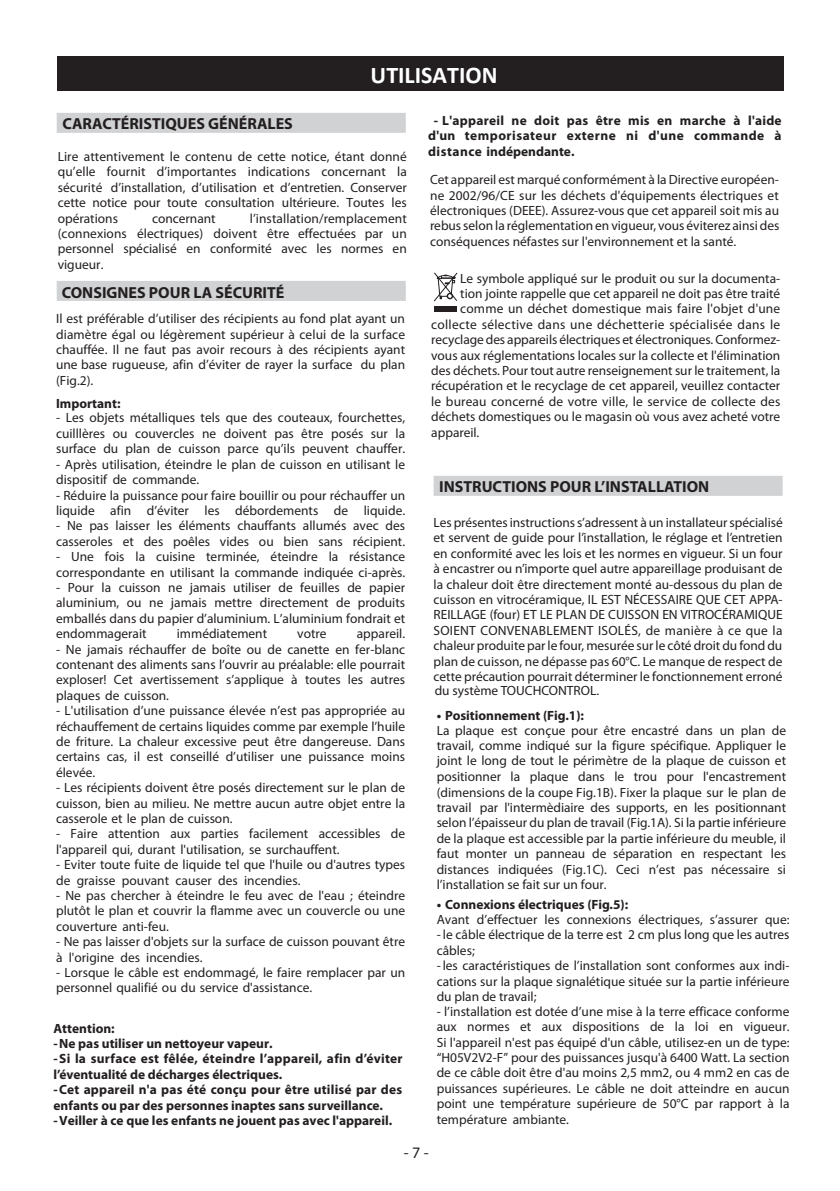
<style>
.page{position:relative;width:840px;height:1191px;background:#fff}
.page>*{position:absolute;margin:0;border:0;box-sizing:border-box;transform-origin:0 0}
.t1{font:700 24px "Calibri";color:#fff}
.t2{font:700 16px "Myriad Pro";color:#231f20}
.t3{font:16px "Myriad Pro";color:#231f20}
.t4{font:13.4px/15.4px "Myriad Pro";color:#231f20;text-align:justify}
.t5{font:700 13.4px/15.4px "Myriad Pro";color:#231f20;text-align:justify}
.t6{font:13.4px "Myriad Pro";letter-spacing:.02em;color:#231f20}
.s1{color:#fff}
</style>
<div class="page">
<div style="left:57px;top:281px;width:348px;height:20px;background:#d1d2d4"></div>
<div style="left:57px;top:57px;width:725px;height:34px;background:#231f20"></div>
<div style="left:57px;top:113px;width:348px;height:20px;background:#d1d2d4"></div>
<div style="left:433px;top:476px;width:349px;height:20px;background:#d1d2d4"></div>
<div style="left:434px;top:306px;width:22px;height:6px;background:#231f20"></div>
<svg style="left:434px;top:272px;width:23px;height:30px"></svg>
<h1 class="t1" style="left:370px;top:59px;width:128px">UTILISATION</h1>
<p class="t2" style="left:62px;top:113px;width:232px">CARACTÉRISTIQUES GÉNÉRALES</p>
<p class="t4" style="left:58px;top:149px;width:350px">Lire attentivement le contenu de cette notice, étant donné qu’elle fournit d’importantes indications concernant la sécurité d’installation, d’utilisation et d’entretien. Conserver cette notice pour toute consultation ultérieure. Toutes les opérations</p>
<p class="t4" style="left:58px;top:210px;width:350px;text-indent:192px">l’installation/remplacement (connexions électriques) doivent être effectuées par un personnel spécialisé en conformité avec les normes en vigueur.</p>
<p class="t2" style="left:62px;top:282px;width:224px">CONSIGNES POUR LA SÉCURITÉ</p>
<p class="t4" style="left:56px;top:311px;width:350px">Il est préférable d’utiliser des récipients au fond plat ayant un diamètre égal ou légèrement supérieur à celui de la surface chauffée. Il ne faut pas avoir recours à des récipients ayant une base rugueuse, afin d’éviter de rayer la surface du plan (Fig.2).</p>
<p class="t5" style="left:56px;top:395px;width:66px">Important:</p>
<p class="t4" style="left:56px;top:410px;width:350px">- Les objets métalliques tels que des couteaux, fourchettes, cuilllères ou couvercles ne doivent pas être posés sur la surface du plan de cuisson parce qu’ils peuvent chauffer.</p>
<p class="t4" style="left:56px;top:456px;width:350px">- Après utilisation, éteindre le plan de cuisson en utilisant le dispositif de commande.</p>
<p class="t4" style="left:56px;top:487px;width:350px">- Réduire la puissance pour faire bouillir ou pour réchauffer un liquide afin d’éviter les débordements de liquide.</p>
<p class="t4" style="left:56px;top:518px;width:350px">- Ne pas laisser les éléments chauffants allumés avec des casseroles et des poêles vides ou bien sans récipient.</p>
<p class="t4" style="left:56px;top:549px;width:350px">- Une fois la cuisine terminée, éteindre la résistance correspondante en utilisant la commande indiquée ci-après.</p>
<p class="t4" style="left:56px;top:579px;width:350px">- Pour la cuisson ne jamais utiliser de feuilles de papier aluminium, ou ne jamais mettre directement de produits emballés dans du papier d’aluminium. L’aluminium fondrait et endommagerait</p>
<p class="t4" style="left:152px;top:210px;width:65px">concernant</p>
<p class="t4" style="left:177px;top:626px;width:92px">immédiatement</p>
<p class="t4" style="left:297px;top:626px;width:31px">votre</p>
<p class="t4" style="left:356px;top:626px;width:50px">appareil.</p>
<p class="t4" style="left:56px;top:641px;width:350px">- Ne jamais réchauffer de boîte ou de canette en fer-blanc contenant des aliments sans l’ouvrir au préalable: elle pourrait exploser! Cet avertissement s’applique à toutes les autres plaques de cuisson. <span class="s1">.</span></p>
<p class="t4" style="left:56px;top:703px;width:350px">- L'utilisation d’une puissance élevée n’est pas appropriée au réchauffement de certains liquides comme par exemple l’huile de friture. La chaleur excessive peut être dangereuse. Dans certains cas, il est conseillé d’utiliser une puissance moins élevée.</p>
<p class="t4" style="left:56px;top:780px;width:350px">- Les récipients doivent être posés directement sur le plan de cuisson, bien au milieu. Ne mettre aucun autre objet entre la casserole et le plan de cuisson.</p>
<p class="t4" style="left:56px;top:826px;width:350px">- Faire attention aux parties facilement accessibles de l'appareil qui, durant l'utilisation, se surchauffent.</p>
<p class="t4" style="left:56px;top:857px;width:350px">- Eviter toute fuite de liquide tel que l'huile ou d'autres types de graisse pouvant causer des incendies.</p>
<p class="t4" style="left:56px;top:887px;width:350px">- Ne pas chercher à éteindre le feu avec de l'eau ; éteindre plutôt le plan et couvrir la flamme avec un couvercle ou une couverture anti-feu.</p>
<p class="t4" style="left:56px;top:934px;width:350px">- Ne pas laisser d'objets sur la surface de cuisson pouvant être à l'origine des incendies.</p>
<p class="t4" style="left:56px;top:964px;width:350px">- Lorsque le câble est endommagé, le faire remplacer par un personnel qualifié ou du service d'assistance.</p>
<p class="t5" style="left:53px;top:1019px;width:63px">Attention:</p>
<p class="t5" style="left:53px;top:1035px;width:350px;text-align:left">- Ne pas utiliser un nettoyeur vapeur.<br>-Si la surface est fêlée, éteindre l’appareil, afin d’éviter l’éventualité de décharges électriques.<br>-Cet appareil n'a pas été conçu pour être utilisé par des enfants ou par des personnes inaptes sans surveillance.</p>
<p class="t5" style="left:53px;top:1112px;width:340px">- Veiller à ce que les enfants ne jouent pas avec l'appareil.</p>
<p class="t5" style="left:428px;top:112px;width:355px;text-indent:6px">- L'appareil ne doit pas être mis en marche à l'aide d'un temporisateur externe ni d'une commande à distance indépendante.</p>
<p class="t4" style="left:430px;top:172px;width:350px">Cet appareil est marqué conformément à la Directive européen&shy;ne 2002/96/Ce sur les déchets d'équipements électriques et électroniques (Deee). Assurez-vous que cet appareil soit mis au rebus selon la réglementation en vigueur, vous éviterez ainsi des conséquences néfastes sur l'environnement et la santé.</p>
<p class="t4" style="left:460px;top:270px;width:321px">Le symbole appliqué sur le produit ou sur la documenta-</p>
<p class="t4" style="left:460px;top:286px;width:321px">tion jointe rappelle que cet appareil ne doit pas être traité</p>
<p class="t4" style="left:460px;top:301px;width:321px">comme un déchet domestique mais faire l'objet d'une</p>
<p class="t6" style="left:431px;top:316px;width:350px">collecte sélective dans une déchetterie spécialisée dans le</p>
<p class="t4" style="left:431px;top:332px;width:350px">recyclage des appareils électriques et électroniques. Conformez-</p>
<p class="t4" style="left:431px;top:347px;width:350px">vous aux réglementations locales sur la collecte et l'élimination</p>
<p class="t4" style="left:431px;top:362px;width:350px">des déchets. Pour tout autre renseignement sur le traitement, la</p>
<p class="t4" style="left:431px;top:378px;width:350px">récupération et le recyclage de cet appareil, veuillez contacter</p>
<p class="t4" style="left:431px;top:393px;width:350px">le bureau concerné de votre ville, le service de collecte des</p>
<p class="t4" style="left:431px;top:409px;width:350px">déchets domestiques ou le magasin où vous avez acheté votre</p>
<p class="t4" style="left:431px;top:424px;width:50px">appareil.</p>
<p class="t2" style="left:439px;top:476px;width:271px">INSTRUCTIONS POUR L’INSTALLATION</p>
<p class="t4" style="left:433px;top:514px;width:350px">Les présentes instructions s’adressent à un installateur spécialisé et servent de guide pour l’installation, le réglage et l’entretien en conformité avec les lois et les normes en vigueur. Si un four à encastrer ou n’importe quel autre appareillage produisant de la chaleur doit être directement monté au-dessous du plan de cuisson en vitrocéramique, IL eST NéCeSSAIRe Que CeT APPA-ReILLAGe (four) eT Le PLAN De CuISSON eN VITROCéRAMIQue SOIeNT CONVeNABLeMeNT ISOLéS, de manière à ce que la chaleur produite par le four, mesurée sur le côté droit du fond du plan de cuisson, ne dépasse pas 60°C. Le manque de respect de cette précaution pourrait déterminer le fonctionnement erroné</p>
<p class="t4" style="left:434px;top:682px;width:166px">du système TOuCHCONTROL.</p>
<p class="t5" style="left:436px;top:707px;width:149px">• Positionnement (Fig.1):</p>
<p class="t4" style="left:436px;top:722px;width:351px">La plaque est conçue pour être encastré dans un plan de travail, comme indiqué sur la figure spécifique. Appliquer le joint le long de tout le périmètre de la plaque de cuisson et positionner la plaque dans le trou pour l'encastrement (dimensions de la coupe Fig.1B). Fixer la plaque sur le plan de travail par l'intermèdiaire des supports, en les positionnant selon l’épaisseur du plan de travail (Fig.1A). Si la partie inférieure de la plaque est accessible par la partie inférieure du meuble, il faut monter un panneau de séparation en respectant les distances indiquées (Fig.1C). Ceci n’est pas nécessaire si l’installation se fait sur un four.</p>
<p class="t5" style="left:436px;top:896px;width:193px">• Connexions électriques (Fig.5):</p>
<p class="t4" style="left:436px;top:911px;width:354px">Avant d’effectuer les connexions électriques, s’assurer que:</p>
<p class="t4" style="left:436px;top:927px;width:354px">- le câble électrique de la terre est 2 cm plus long que les autres câbles;</p>
<p class="t4" style="left:436px;top:957px;width:354px">- les caractéristiques de l’installation sont conformes aux indi&shy;cations sur la plaque signalétique située sur la partie inférieure du plan de travail;</p>
<p class="t4" style="left:436px;top:1003px;width:354px">- l’installation est dotée d’une mise à la terre efficace conforme aux normes et aux dispositions de la loi en vigueur.<br>Si l'appareil n'est pas équipé d'un câble, utilisez-en un de type: “H05V2V2-F” pour des puissances jusqu'à 6400 Watt. La section de ce câble doit être d'au moins 2,5 mm2, ou 4 mm2 en cas de puissances supérieures. Le câble ne doit atteindre en aucun point une température supérieure de 50°C par rapport à la température ambiante.</p>
<p class="t3" style="left:403px;top:1142px;width:26px">- 7-</p>
</div>
